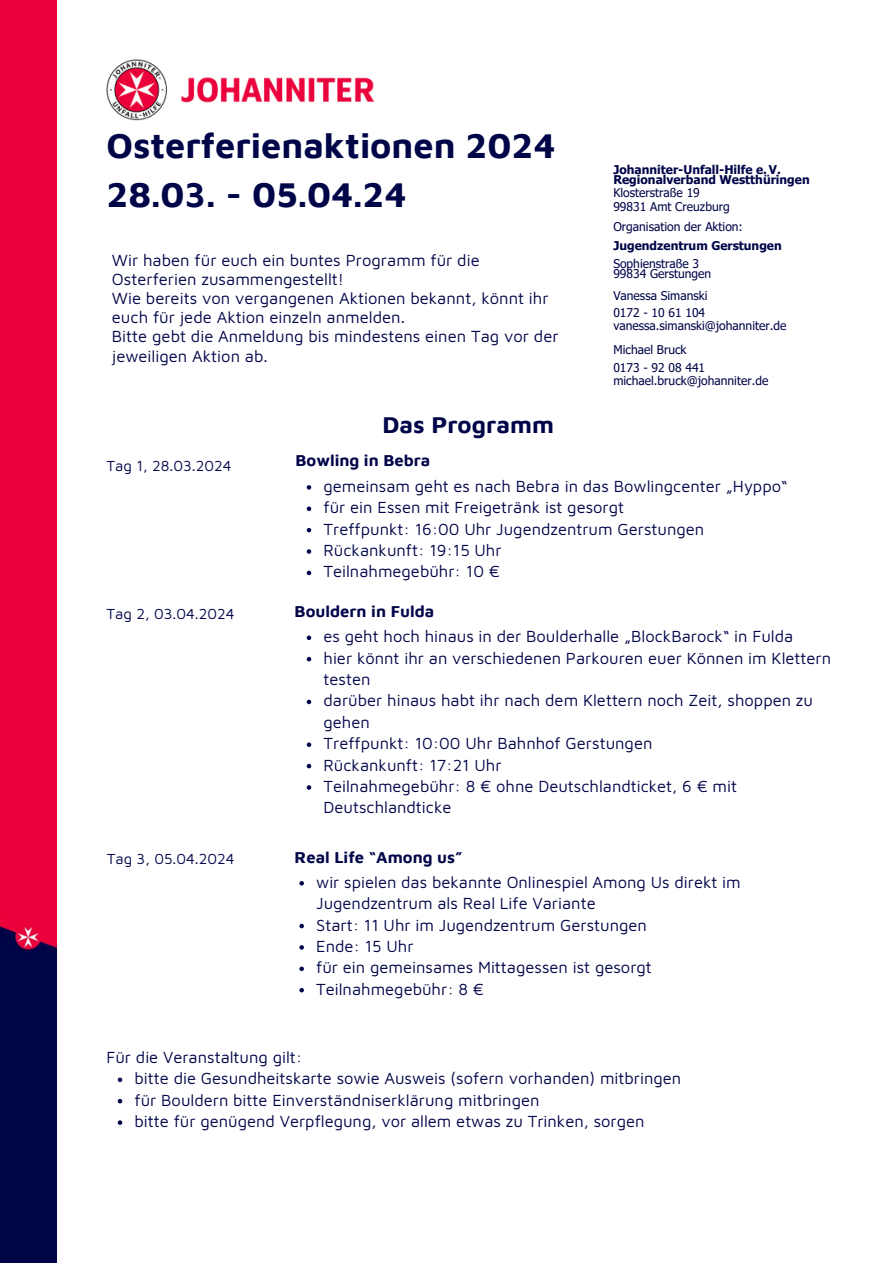
<style>
.page{position:relative;width:894px;height:1264px;background:#fff}
.page>*{position:absolute;margin:0;border:0;box-sizing:border-box;transform-origin:0 0}
.t1{font:700 36px/49.5px "Maven Pro";color:#000548}
.t2{font:700 24px "Maven Pro";color:#000548}
.t3{font:16.5px/19.2px "Maven Pro";color:#000548}
.t4{font:700 16.5px "Maven Pro";color:#000548}
.t5{font:15px "Maven Pro";color:#000548}
.t6{font:12px "Tahoma";color:#000548}
.t7{font:700 12px/10.2px "Tahoma";color:#000548}
</style>
<div class="page">
<img style="left:107px;top:59px;width:267px;height:62px">
<img style="left:0;top:0;width:56px;height:1262px">
<svg style="left:118px;top:1077px;width:4px;height:5px"></svg>
<svg style="left:118px;top:1099px;width:4px;height:4px"></svg>
<svg style="left:118px;top:1120px;width:4px;height:4px"></svg>
<svg style="left:306px;top:485px;width:5px;height:4px"></svg>
<svg style="left:306px;top:506px;width:5px;height:5px"></svg>
<svg style="left:306px;top:528px;width:5px;height:4px"></svg>
<svg style="left:306px;top:549px;width:5px;height:5px"></svg>
<svg style="left:306px;top:570px;width:5px;height:5px"></svg>
<svg style="left:306px;top:635px;width:5px;height:5px"></svg>
<svg style="left:306px;top:657px;width:5px;height:4px"></svg>
<svg style="left:306px;top:699px;width:5px;height:5px"></svg>
<svg style="left:306px;top:742px;width:5px;height:5px"></svg>
<svg style="left:306px;top:763px;width:5px;height:5px"></svg>
<svg style="left:306px;top:785px;width:5px;height:4px"></svg>
<svg style="left:299px;top:881px;width:5px;height:4px"></svg>
<svg style="left:299px;top:923px;width:5px;height:5px"></svg>
<svg style="left:299px;top:945px;width:5px;height:4px"></svg>
<svg style="left:299px;top:966px;width:5px;height:5px"></svg>
<svg style="left:299px;top:988px;width:5px;height:4px"></svg>
<p class="t1" style="left:106px;top:119px;width:450px">Osterferienaktionen 2024<br>28.03. - 05.04.24</p>
<h1 class="t3" style="left:112px;top:250px;width:448px">Wir haben für euch ein buntes Programm für die Osterferien zusammengestellt!<br>Wie bereits von vergangenen Aktionen bekannt, könnt ihr euch für jede Aktion einzeln anmelden.<br>Bitte gebt die Anmeldung bis mindestens einen Tag vor der jeweiligen Aktion ab.</h1>
<p class="t5" style="left:106px;top:456px;width:127px">Tag 1, 28.03.2024</p>
<p class="t2" style="left:382px;top:409px;width:173px">Das Programm</p>
<h4 class="t4" style="left:295px;top:450px;width:136px">Bowling in Bebra</h4>
<p class="t7" style="left:613px;top:164px;width:198px">Johanniter-Unfall-Hilfe e. V.<br>Regionalverband Westthüringen</p>
<p class="t6" style="left:613px;top:185px;width:88px">Klosterstraße 19</p>
<p class="t6" style="left:613px;top:199px;width:118px">99831 Amt Creuzburg</p>
<p class="t6" style="left:613px;top:219px;width:131px">Organisation der Aktion:</p>
<p class="t7" style="left:613px;top:240px;width:170px">Jugendzentrum Gerstungen</p>
<p class="t6" style="left:613px;top:256px;width:87px">Sophienstraße 3</p>
<p class="t6" style="left:613px;top:266px;width:99px">99834 Gerstungen</p>
<p class="t6" style="left:613px;top:288px;width:96px">Vanessa Simanski</p>
<p class="t6" style="left:613px;top:304px;width:93px">0172 - 10 61 104</p>
<h4 class="t6" style="left:613px;top:318px;width:174px">vanessa.simanski@johanniter.de</h4>
<h3 class="t6" style="left:613px;top:342px;width:75px">Michael Bruck</h3>
<p class="t6" style="left:613px;top:360px;width:93px">0173 - 92 08 441</p>
<p class="t6" style="left:613px;top:373px;width:156px">michael.bruck@johanniter.de</p>
<p class="t3" style="left:323px;top:476px;width:465px">gemeinsam geht es nach Bebra in das Bowlingcenter „Hyppo“</p>
<p class="t3" style="left:323px;top:497px;width:302px">für ein Essen mit Freigetränk ist gesorgt</p>
<p class="t3" style="left:323px;top:519px;width:382px">Treffpunkt: 16:00 Uhr Jugendzentrum Gerstungen</p>
<p class="t3" style="left:323px;top:540px;width:179px">Rückankunft: 19:15 Uhr</p>
<p class="t3" style="left:323px;top:561px;width:178px">Teilnahmegebühr: 10 €</p>
<p class="t5" style="left:106px;top:604px;width:130px">Tag 2, 03.04.2024</p>
<p class="t4" style="left:294px;top:601px;width:141px">Bouldern in Fulda</p>
<p class="t3" style="left:323px;top:626px;width:471px">es geht hoch hinaus in der Boulderhalle „BlockBarock“ in Fulda</p>
<p class="t3" style="left:323px;top:646px;width:509px;line-height:21.3px">hier könnt ihr an verschiedenen Parkouren euer Können im Klettern testen</p>
<h4 class="t3" style="left:323px;top:689px;width:491px;line-height:21.3px">darüber hinaus habt ihr nach dem Klettern noch Zeit, shoppen zu gehen</h4>
<h3 class="t3" style="left:323px;top:733px;width:330px">Treffpunkt: 10:00 Uhr Bahnhof Gerstungen</h3>
<p class="t3" style="left:323px;top:754px;width:179px">Rückankunft: 17:21 Uhr</p>
<p class="t3" style="left:323px;top:775px;width:415px;line-height:21.3px">Teilnahmegebühr: 8 € ohne Deutschlandticket, 6 € mit<br>Deutschlandticke</p>
<p class="t5" style="left:107px;top:850px;width:129px">Tag 3, 05.04.2024</p>
<p class="t4" style="left:294px;top:846px;width:169px">Real Life “Among us”</p>
<p class="t3" style="left:316px;top:870px;width:426px;line-height:21.3px">wir spielen das bekannte Onlinespiel Among Us direkt im<br>Jugendzentrum als Real Life Variante</p>
<h4 class="t3" style="left:316px;top:914px;width:332px">Start: 11 Uhr im Jugendzentrum Gerstungen</h4>
<p class="t3" style="left:316px;top:936px;width:99px">Ende: 15 Uhr</p>
<p class="t3" style="left:316px;top:957px;width:337px">für ein gemeinsames Mittagessen ist gesorgt</p>
<p class="t3" style="left:316px;top:978px;width:169px">Teilnahmegebühr: 8 €</p>
<h4 class="t3" style="left:106px;top:1047px;width:197px">Für die Veranstaltung gilt:</h4>
<h2 class="t3" style="left:134px;top:1068px;width:548px">bitte die Gesundheitskarte sowie Ausweis (sofern vorhanden) mitbringen</h2>
<h3 class="t3" style="left:134px;top:1089px;width:406px">für Bouldern bitte Einverständniserklärung mitbringen</h3>
<p class="t3" style="left:134px;top:1111px;width:511px">bitte für genügend Verpflegung, vor allem etwas zu Trinken, sorgen</p>
</div>
